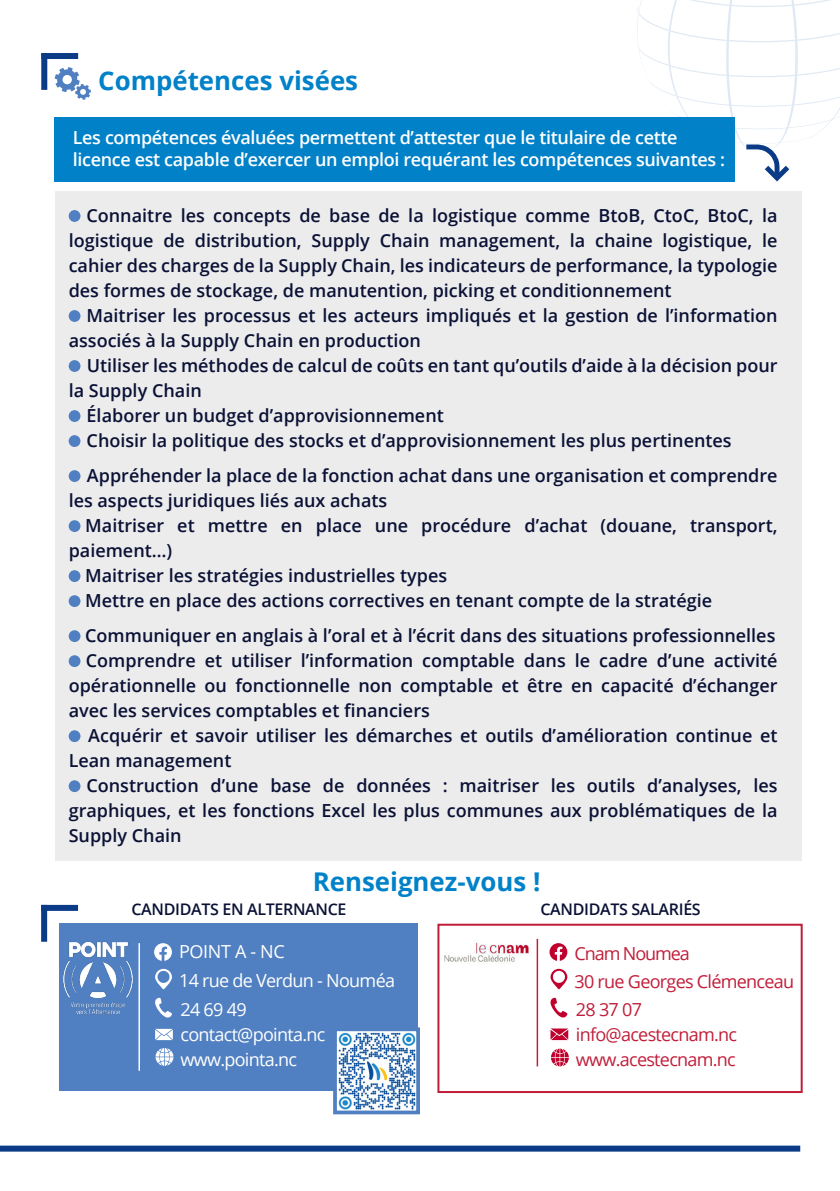
<style>
.page{position:relative;width:840px;height:1191px;background:#fff}
.page>*{position:absolute;margin:0;border:0;box-sizing:border-box;transform-origin:0 0}
.t1{font:700 25.8px "Open Sans";color:#0081c8}
.t2{font:600 18px/25px "Open Sans";color:#0a1135}
.t3{font:600 18px/21.6px "Open Sans";letter-spacing:-.02em;color:#fff}
.t4{font:18px "Open Sans";letter-spacing:-.04em;color:#fff}
.t5{font:18px "Open Sans";letter-spacing:-.04em;color:#c11e3a}
.t6{font:18px "Open Sans";letter-spacing:-.06em;color:#c11e3a}
.t7{font:600 16px "Open Sans";letter-spacing:-.02em;color:#0a1135}
</style>
<div class="page">
<div style="left:437px;top:923px;width:365px;height:170px;background:#fff;border:2px solid #c11e3a"></div>
<img style="left:444px;top:942px;width:87px;height:20px">
<div style="left:41px;top:53px;width:6px;height:37px;background:#0b3b87"></div>
<div style="left:41px;top:53px;width:37px;height:6px;background:#0b3b87"></div>
<div style="left:41px;top:905px;width:6px;height:36px;background:#0b3b87"></div>
<div style="left:41px;top:905px;width:37px;height:6px;background:#0b3b87"></div>
<div style="left:60px;top:923px;width:358px;height:167px;background:#5080c1"></div>
<img style="left:63px;top:942px;width:70px;height:73px">
<svg style="left:154px;top:943px;width:18px;height:18px"></svg>
<svg style="left:549px;top:943px;width:18px;height:18px"></svg>
<hr style="left:138px;top:943px;width:2px;height:127px;background:#fff">
<hr style="left:536px;top:939px;width:2px;height:127px;background:#c11e3a">
<svg style="left:155px;top:968px;width:17px;height:21px"></svg>
<div style="left:157px;top:971px;width:12px;height:12px;background:#5080c1;border-radius:50%"></div>
<svg style="left:550px;top:968px;width:17px;height:21px"></svg>
<svg style="left:552px;top:970px;width:12px;height:13px"></svg>
<svg style="left:155px;top:997px;width:17px;height:20px"></svg>
<svg style="left:550px;top:997px;width:17px;height:20px"></svg>
<svg style="left:155px;top:1028px;width:18px;height:12px"></svg>
<svg style="left:550px;top:1028px;width:18px;height:12px"></svg>
<svg style="left:155px;top:1048px;width:18px;height:17px"></svg>
<svg style="left:551px;top:1048px;width:17px;height:18px"></svg>
<div style="left:0;top:1145px;width:799px;height:6px;background:#0b3b87"></div>
<svg style="left:55px;top:67px;width:36px;height:33px"></svg>
<div style="left:55px;top:117px;width:679px;height:64px;background:#0081c8"></div>
<div style="left:55px;top:191px;width:746px;height:669px;background:#ececec"></div>
<div style="left:69px;top:210px;width:11px;height:12px;background:#5080c1;border-radius:50%"></div>
<div style="left:69px;top:310px;width:11px;height:12px;background:#5080c1;border-radius:50%"></div>
<div style="left:69px;top:360px;width:11px;height:12px;background:#5080c1;border-radius:50%"></div>
<div style="left:69px;top:410px;width:11px;height:12px;background:#5080c1;border-radius:50%"></div>
<div style="left:69px;top:435px;width:11px;height:12px;background:#5080c1;border-radius:50%"></div>
<div style="left:69px;top:470px;width:11px;height:12px;background:#5080c1;border-radius:50%"></div>
<div style="left:69px;top:520px;width:11px;height:12px;background:#5080c1;border-radius:50%"></div>
<div style="left:69px;top:570px;width:11px;height:12px;background:#5080c1;border-radius:50%"></div>
<div style="left:69px;top:595px;width:11px;height:12px;background:#5080c1;border-radius:50%"></div>
<div style="left:69px;top:630px;width:11px;height:12px;background:#5080c1;border-radius:50%"></div>
<div style="left:69px;top:655px;width:11px;height:12px;background:#5080c1;border-radius:50%"></div>
<div style="left:69px;top:730px;width:11px;height:12px;background:#5080c1;border-radius:50%"></div>
<div style="left:69px;top:780px;width:11px;height:12px;background:#5080c1;border-radius:50%"></div>
<svg style="left:637px;top:0;width:202px;height:181px"></svg>
<img style="left:338px;top:1032px;width:77px;height:77px">
<div style="left:333px;top:1027px;width:87px;height:87px;border:4px solid #5080c1"></div>
<p class="t1" style="left:98px;top:62px;width:261px">Compétences visées</p>
<p class="t3" style="left:73px;top:126px;width:653px">Les compétences évaluées permettent d’attester que le titulaire de cette licence est capable d’exercer un emploi requérant les compétences suivantes :</p>
<p class="t2" style="left:69px;top:202px;width:710px;text-align:justify;text-indent:18px">Connaitre les concepts de base de la logistique comme BtoB, CtoC, BtoC, la logistique de distribution, Supply Chain management, la chaine logistique, le cahier des charges de la Supply Chain, les indicateurs de performance, la typologie des formes de stockage, de manutention, picking et conditionnement</p>
<p class="t2" style="left:69px;top:302px;width:710px;text-indent:18px">Maitriser les processus et les acteurs impliqués et la gestion de l’information associés à la Supply Chain en production</p>
<p class="t2" style="left:69px;top:352px;width:710px;text-indent:18px">Utiliser les méthodes de calcul de coûts en tant qu’outils d’aide à la décision pour la Supply Chain</p>
<p class="t2" style="left:87px;top:402px;width:358px">Élaborer un budget d’approvisionnement</p>
<p class="t2" style="left:87px;top:427px;width:646px">Choisir la politique des stocks et d’approvisionnement les plus pertinentes</p>
<p class="t2" style="left:69px;top:462px;width:710px;text-indent:18px">Appréhender la place de la fonction achat dans une organisation et comprendre les aspects juridiques liés aux achats</p>
<p class="t2" style="left:69px;top:512px;width:710px;text-indent:17px">Maitriser et mettre en place une procédure d’achat (douane, transport, paiement…)</p>
<p class="t2" style="left:85px;top:562px;width:363px">Maitriser les stratégies industrielles types</p>
<p class="t2" style="left:85px;top:587px;width:628px">Mettre en place des actions correctives en tenant compte de la stratégie</p>
<p class="t2" style="left:85px;top:622px;width:691px">Communiquer en anglais à l’oral et à l’écrit dans des situations professionnelles</p>
<p class="t2" style="left:69px;top:647px;width:710px;text-align:justify;text-indent:17px">Comprendre et utiliser l’information comptable dans le cadre d’une activité opérationnelle ou fonctionnelle non comptable et être en capacité d’échanger avec les services comptables et financiers</p>
<p class="t2" style="left:69px;top:722px;width:710px;text-indent:19px">Acquérir et savoir utiliser les démarches et outils d’amélioration continue et<br>Lean management</p>
<p class="t2" style="left:69px;top:772px;width:710px;text-align:justify;text-indent:18px">Construction d’une base de données : maitriser les outils d’analyses, les graphiques, et les fonctions Excel les plus communes aux problématiques de la Supply Chain</p>
<p class="t1" style="left:312px;top:863px;width:229px">Renseignez-vous !</p>
<p class="t7" style="left:131px;top:898px;width:216px">CANDIDATS EN ALTERNANCE</p>
<p class="t7" style="left:540px;top:898px;width:162px">CANDIDATS SALARIÉS</p>
<p class="t4" style="left:179px;top:939px;width:107px">POINT A - NC</p>
<p class="t6" style="left:574px;top:941px;width:117px">Cnam Noumea</p>
<p class="t4" style="left:179px;top:968px;width:217px">14 rue de Verdun - Nouméa</p>
<p class="t5" style="left:574px;top:969px;width:221px">30 rue Georges Clémenceau</p>
<p class="t4" style="left:180px;top:997px;width:68px">24 69 49</p>
<p class="t5" style="left:575px;top:997px;width:68px">28 37 07</p>
<p class="t4" style="left:180px;top:1021px;width:146px">contact@pointa.nc</p>
<p class="t5" style="left:575px;top:1021px;width:163px">info@acestecnam.nc</p>
<p class="t4" style="left:180px;top:1047px;width:118px">www.pointa.nc</p>
<p class="t5" style="left:575px;top:1046px;width:161px">www.acestecnam.nc</p>
</div>
